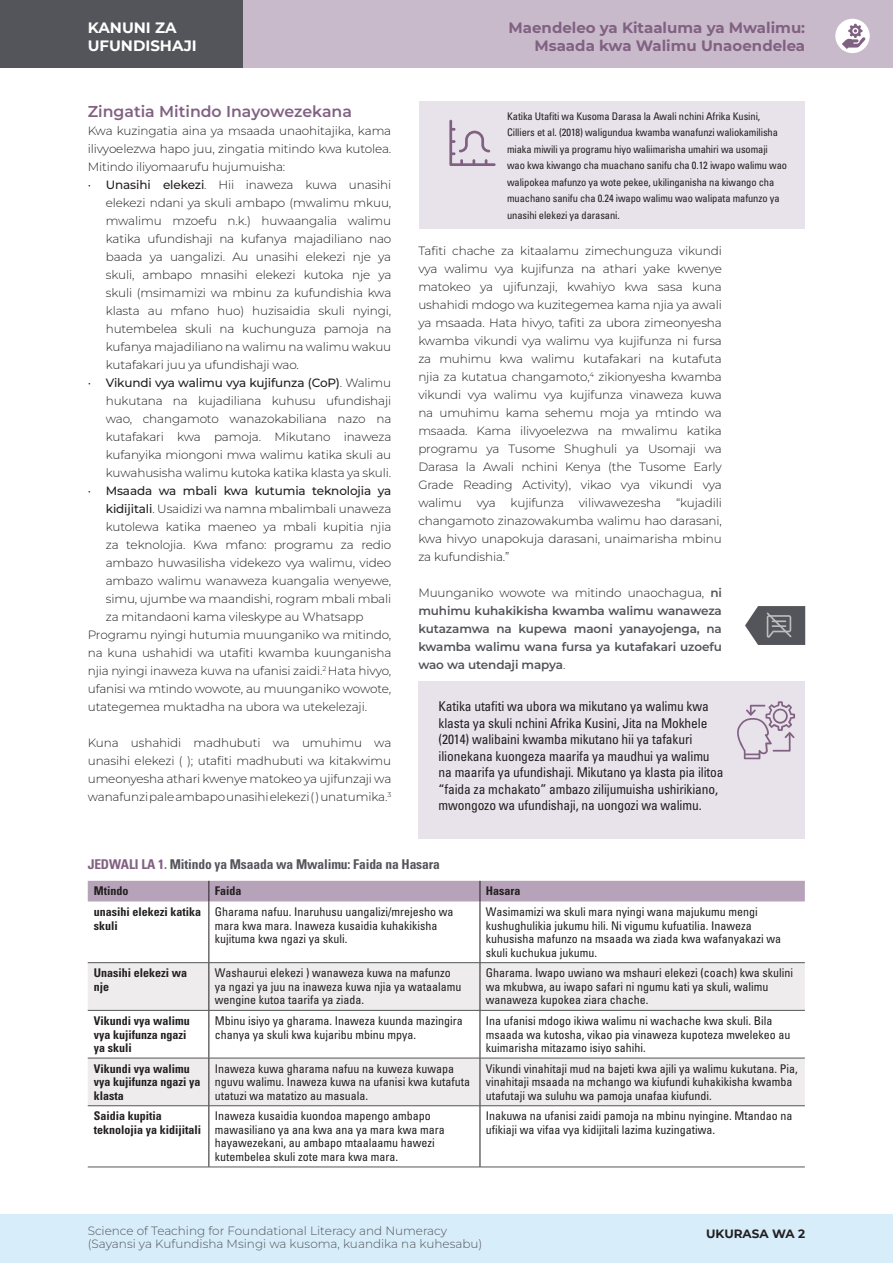
<style>
.page{position:relative;width:893px;height:1263px;background:#fff}
.page>*{position:absolute;margin:0;border:0;box-sizing:border-box;transform-origin:0 0}
.PED_SH{font:600 15.75px "Montserrat";color:#816182}
.t1{font:700 15px/18px "Montserrat";color:#816182;text-align:right}
.t2{font:700 15px/18px "Montserrat";color:#fff}
.PED_infobox{font:condensed 13.5px/16.5px "Univers LT Std";letter-spacing:-.01em;color:#231f20}
.PED_head{font:700 condensed 13.5px "Univers LT Std";letter-spacing:-.01em;color:#54555a}
.PED_Table{font:condensed 12px/13.5px "Univers LT Std";color:#231f20}
.PED_body{font:300 12px/18px "Montserrat";letter-spacing:-.01em;color:#231f20;text-align:justify}
.PED_bullet{font:300 12px/18px "Montserrat";letter-spacing:-.01em;color:#231f20;text-align:justify}
.PED_Table-2{font:700 condensed 12px/13.5px "Univers LT Std";color:#231f20}
.PED_body-2{font:600 12px/18px "Montserrat";letter-spacing:-.01em;color:#54555a;text-align:justify}
.t3{font:300 12px "Montserrat";color:#54555a}
.t4{font:700 12px "Montserrat";color:#231f20}
.PED_infobox-2{font:condensed 10.5px/16.5px "Univers LT Std";letter-spacing:-.01em;color:#231f20}
.s1{font-weight:500}
.s2{font-weight:300;color:#231f20}
.s3{color:#816182}
</style>
<div class="page">
<div style="left:0;top:0;width:893px;height:67px;background:#c9bacb"></div>
<div style="left:0;top:0;width:242px;height:67px;background:#54555a"></div>
<div style="left:0;top:1214px;width:893px;height:49px;background:#d7edfa"></div>
<div style="left:835px;top:19px;width:35px;height:34px;background:#fff;border-radius:50%"></div>
<svg style="left:842px;top:24px;width:23px;height:25px"></svg>
<svg style="left:745px;top:606px;width:60px;height:39px;background:#717175"></svg>
<div style="left:418px;top:681px;width:387px;height:157px;background:#e8e2ea"></div>
<svg style="left:737px;top:701px;width:58px;height:58px"></svg>
<div style="left:419px;top:101px;width:386px;height:128px;background:#e8e2ea"></div>
<svg style="left:449px;top:120px;width:47px;height:46px"></svg>
<svg style="left:88px;top:963px;width:717px;height:142px;fill:#efecee"></svg>
<div style="left:88px;top:881px;width:717px;height:20px;background:#b6a2b9"></div>
<hr style="left:208px;top:901px;width:1px;height:61px;background:#231f20">
<hr style="left:480px;top:901px;width:1px;height:61px;background:#231f20">
<hr style="left:208px;top:963px;width:1px;height:47px;background:#231f20">
<hr style="left:480px;top:963px;width:1px;height:47px;background:#231f20">
<hr style="left:208px;top:1010px;width:1px;height:48px;background:#231f20">
<hr style="left:480px;top:1010px;width:1px;height:48px;background:#231f20">
<hr style="left:208px;top:1058px;width:1px;height:47px;background:#231f20">
<hr style="left:480px;top:1058px;width:1px;height:47px;background:#231f20">
<hr style="left:208px;top:1106px;width:1px;height:61px;background:#231f20">
<hr style="left:480px;top:1106px;width:1px;height:61px;background:#231f20">
<hr style="left:88px;top:962px;width:121px;height:1px;background:#54555a">
<hr style="left:209px;top:962px;width:271px;height:1px;background:#54555a">
<hr style="left:480px;top:962px;width:325px;height:1px;background:#54555a">
<hr style="left:88px;top:1010px;width:121px;height:1px;background:#54555a">
<hr style="left:209px;top:1010px;width:271px;height:1px;background:#54555a">
<hr style="left:480px;top:1010px;width:325px;height:1px;background:#54555a">
<hr style="left:88px;top:1058px;width:121px;height:1px;background:#54555a">
<hr style="left:209px;top:1058px;width:271px;height:1px;background:#54555a">
<hr style="left:480px;top:1058px;width:325px;height:1px;background:#54555a">
<hr style="left:88px;top:1105px;width:121px;height:1px;background:#54555a">
<hr style="left:209px;top:1105px;width:271px;height:1px;background:#54555a">
<hr style="left:480px;top:1105px;width:325px;height:1px;background:#54555a">
<hr style="left:88px;top:1167px;width:121px;height:1px;background:#54555a">
<hr style="left:209px;top:1167px;width:271px;height:1px;background:#54555a">
<hr style="left:480px;top:1167px;width:325px;height:1px;background:#54555a">
<p class="t2" style="left:88px;top:18px;width:111px">KANUNI ZA<br>UFUNDISHAJI</p>
<p class="PED_SH" style="left:88px;top:100px;width:266px">Zingatia Mitindo Inayowezekana</p>
<p class="PED_body" style="left:88px;top:121px;width:305px">Kwa kuzingatia aina ya msaada unaohitajika, kama ilivyoelezwa hapo juu, zingatia mitindo kwa kutolea.<br>Mitindo iliyomaarufu hujumuisha:</p>
<p class="PED_bullet" style="left:106px;top:175px;width:287px;text-indent:-18px">• <span class="s1">Unasihi elekezi</span>. Hii inaweza kuwa unasihi elekezi ndani ya skuli ambapo (mwalimu mkuu, mwalimu mzoefu n.k.) huwaangalia walimu katika ufundishaji na kufanya majadiliano nao baada ya uangalizi. Au unasihi elekezi nje ya skuli, ambapo mnasihi elekezi kutoka nje ya skuli (msimamizi wa mbinu za kufundishia kwa klasta au mfano huo) huzisaidia skuli nyingi, hutembelea skuli na kuchunguza pamoja na kufanya majadiliano na walimu na walimu wakuu kutafakari juu ya ufundishaji wao.</p>
<p class="PED_bullet" style="left:106px;top:373px;width:287px;text-indent:-18px">• <span class="s1">Vikundi vya walimu vya kujifunza (CoP)</span>. Walimu hukutana na kujadiliana kuhusu ufundishaji wao, changamoto wanazokabiliana nazo na kutafakari kwa pamoja. Mikutano inaweza kufanyika miongoni mwa walimu katika skuli au kuwahusisha walimu kutoka katika klasta ya skuli.</p>
<p class="PED_bullet" style="left:106px;top:481px;width:287px;text-indent:-18px">• <span class="s1">Msaada wa mbali kwa kutumia teknolojia ya kidijitali</span>. Usaidizi wa namna mbalimbali unaweza kutolewa katika maeneo ya mbali kupitia njia za teknolojia. Kwa mfano: programu za redio ambazo huwasilisha videkezo vya walimu, video ambazo walimu wanaweza kuangalia wenyewe, simu, ujumbe wa maandishi, rogram mbali mbali za mitandaoni kama vileskype au Whatsapp</p>
<p class="PED_body" style="left:88px;top:625px;width:305px">Programu nyingi hutumia muunganiko wa mitindo, na kuna ushahidi wa utafiti kwamba kuunganisha njia nyingi inaweza kuwa na ufanisi zaidi.<sup>2</sup> Hata hivyo, ufanisi wa mtindo wowote, au muunganiko wowote, utategemea muktadha na ubora wa utekelezaji.</p>
<p class="PED_body" style="left:88px;top:733px;width:305px">Kuna ushahidi madhubuti wa umuhimu wa unasihi elekezi ( ); utafiti madhubuti wa kitakwimu umeonyesha athari kwenye matokeo ya ujifunzaji wa wanafunzi pale ambapo unasihi elekezi ( ) unatumika.<sup>3</sup></p>
<p class="t1" style="left:508px;top:18px;width:298px">Maendeleo ya Kitaaluma ya Mwalimu:<br>Msaada kwa Walimu Unaoendelea</p>
<p class="PED_infobox-2" style="left:507px;top:107px;width:282px">Katika Utafiti wa Kusoma Darasa la Awali nchini Afrika Kusini, Cilliers et al. (2018) waligundua kwamba wanafunzi waliokamilisha miaka miwili ya programu hiyo waliimarisha umahiri wa usomaji wao kwa kiwango cha muachano sanifu cha 0.12 iwapo walimu wao walipokea mafunzo ya wote pekee, ukilinganisha na kiwango cha muachano sanifu cha 0.24 iwapo walimu wao walipata mafunzo ya unasihi elekezi ya darasani.</p>
<p class="PED_body" style="left:418px;top:242px;width:305px">Tafiti chache za kitaalamu zimechunguza vikundi vya walimu vya kujifunza na athari yake kwenye matokeo ya ujifunzaji, kwahiyo kwa sasa kuna ushahidi mdogo wa kuzitegemea kama njia ya awali ya msaada. Hata hivyo, tafiti za ubora zimeonyesha kwamba vikundi vya walimu vya kujifunza ni fursa za muhimu kwa walimu kutafakari na kutafuta njia za kutatua changamoto,<sup>4</sup> zikionyesha kwamba vikundi vya walimu vya kujifunza vinaweza kuwa na umuhimu kama sehemu moja ya mtindo wa msaada. Kama ilivyoelezwa na mwalimu katika programu ya Tusome Shughuli ya Usomaji wa Darasa la Awali nchini Kenya (the Tusome Early Grade Reading Activity), vikao vya vikundi vya walimu vya kujifunza viliwawezesha “kujadili changamoto zinazowakumba walimu hao darasani, kwa hivyo unapokuja darasani, unaimarisha mbinu za kufundishia.”</p>
<p class="PED_body-2" style="left:418px;top:584px;width:305px"><span class="s2">Muunganiko wowote wa mitindo unaochagua,</span> ni muhimu kuhakikisha kwamba walimu wanaweza kutazamwa na kupewa maoni yanayojenga, na kwamba walimu wana fursa ya kutafakari uzoefu wao wa utendaji mapya<span class="s2">.</span></p>
<p class="PED_infobox" style="left:439px;top:698px;width:286px">Katika utafiti wa ubora wa mikutano ya walimu kwa klasta ya skuli nchini Afrika Kusini, Jita na Mokhele (2014) walibaini kwamba mikutano hii ya tafakuri ilionekana kuongeza maarifa ya maudhui ya walimu na maarifa ya ufundishaji. Mikutano ya klasta pia ilitoa “faida za mchakato” ambazo zilijumuisha ushirikiano, mwongozo wa ufundishaji, na uongozi wa walimu.</p>
<p class="PED_head" style="left:88px;top:856px;width:354px"><span class="s3">JEDWALI LA 1.</span> Mitindo ya Msaada wa Mwalimu: Faida na Hasara</p>
<p class="PED_Table-2" style="left:94px;top:884px;width:36px">Mtindo</p>
<p class="PED_Table-2" style="left:215px;top:884px;width:28px">Faida</p>
<p class="PED_Table-2" style="left:486px;top:884px;width:36px">Hasara</p>
<p class="PED_Table-2" style="left:94px;top:905px;width:109px">unasihi elekezi katika skuli</p>
<p class="PED_Table" style="left:215px;top:905px;width:240px">Gharama nafuu. Inaruhusu uangalizi/mrejesho wa mara kwa mara. Inaweza kusaidia kuhakikisha kujituma kwa ngazi ya skuli.</p>
<p class="PED_Table" style="left:486px;top:905px;width:297px">Wasimamizi wa skuli mara nyingi wana majukumu mengi kushughulikia jukumu hili. Ni vigumu kufuatilia. Inaweza kuhusisha mafunzo na msaada wa ziada kwa wafanyakazi wa skuli kuchukua jukumu.</p>
<p class="PED_Table-2" style="left:94px;top:966px;width:95px">Unasihi elekezi wa nje</p>
<p class="PED_Table" style="left:215px;top:966px;width:248px">Washaurui elekezi ) wanaweza kuwa na mafunzo ya ngazi ya juu na inaweza kuwa njia ya wataalamu wengine kutoa taarifa ya ziada.</p>
<p class="PED_Table" style="left:486px;top:966px;width:309px">Gharama. Iwapo uwiano wa mshauri elekezi (coach) kwa skulini wa mkubwa, au iwapo safari ni ngumu kati ya skuli, walimu wanaweza kupokea ziara chache.</p>
<p class="PED_Table-2" style="left:94px;top:1014px;width:97px">Vikundi vya walimu vya kujifunza ngazi ya skuli</p>
<p class="PED_Table" style="left:215px;top:1014px;width:249px">Mbinu isiyo ya gharama. Inaweza kuunda mazingira chanya ya skuli kwa kujaribu mbinu mpya.</p>
<p class="PED_Table" style="left:486px;top:1014px;width:306px">Ina ufanisi mdogo ikiwa walimu ni wachache kwa skuli. Bila msaada wa kutosha, vikao pia vinaweza kupoteza mwelekeo au kuimarisha mitazamo isiyo sahihi.</p>
<p class="PED_Table-2" style="left:94px;top:1062px;width:108px">Vikundi vya walimu vya kujifunza ngazi ya klasta</p>
<p class="PED_Table" style="left:215px;top:1061px;width:257px">Inaweza kuwa gharama nafuu na kuweza kuwapa nguvu walimu. Inaweza kuwa na ufanisi kwa kutafuta utatuzi wa matatizo au masuala.</p>
<p class="PED_Table" style="left:486px;top:1061px;width:313px">Vikundi vinahitaji mud na bajeti kwa ajili ya walimu kukutana. Pia, vinahitaji msaada na mchango wa kiufundi kuhakikisha kwamba utafutaji wa suluhu wa pamoja unafaa kiufundi.</p>
<p class="PED_Table-2" style="left:94px;top:1109px;width:109px">Saidia kupitia teknolojia ya kidijitali</p>
<p class="PED_Table" style="left:215px;top:1109px;width:231px">Inaweza kusaidia kuondoa mapengo ambapo mawasiliano ya ana kwa ana ya mara kwa mara hayawezekani, au ambapo mtaalaamu hawezi kutembelea skuli zote mara kwa mara.</p>
<p class="PED_Table" style="left:486px;top:1109px;width:308px">Inakuwa na ufanisi zaidi pamoja na mbinu nyingine. Mtandao na ufikiaji wa vifaa vya kidijitali lazima kuzingatiwa.</p>
<p class="t3" style="left:88px;top:1222px;width:361px">Science of Teaching for Foundational Literacy and Numeracy</p>
<p class="t4" style="left:706px;top:1224px;width:101px">UKURASA WA 2</p>
<p class="t3" style="left:88px;top:1236px;width:396px">(Sayansi ya Kufundisha Msingi wa kusoma, kuandika na kuhesabu)</p>
</div>
